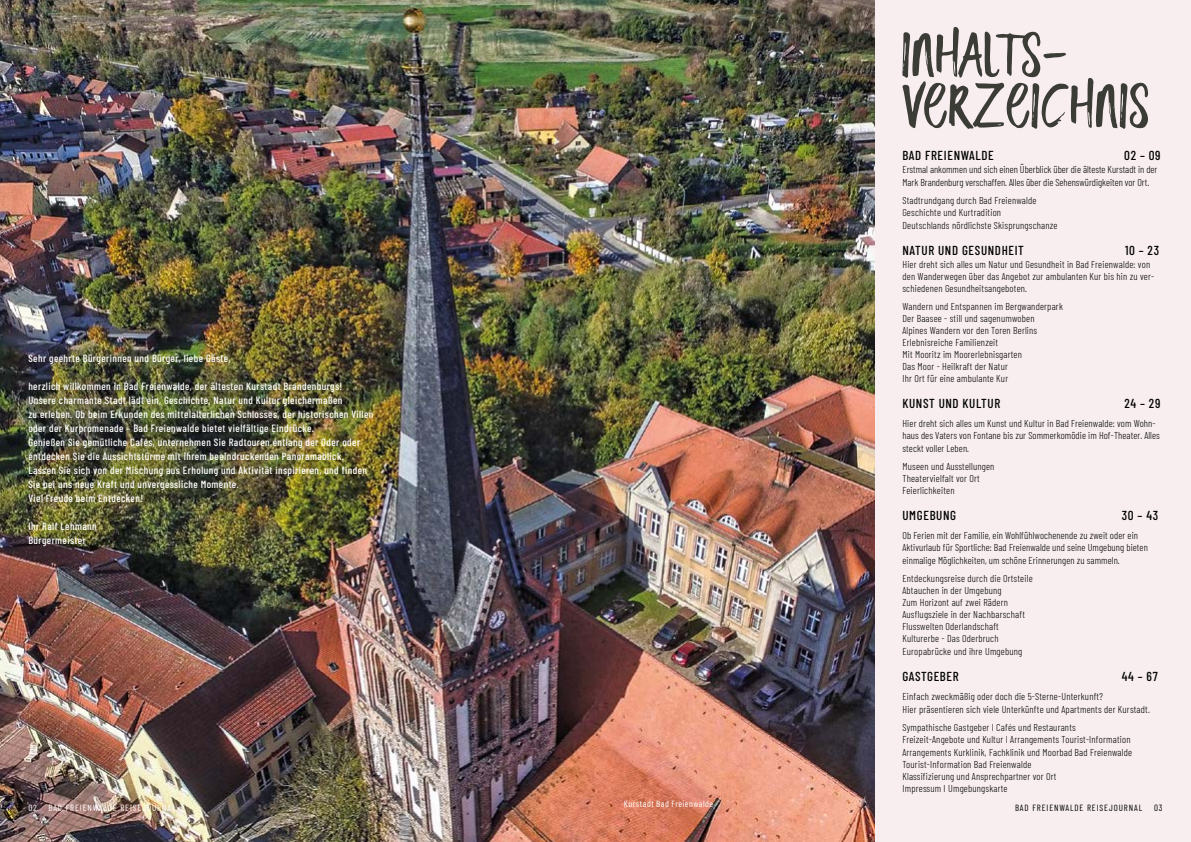
<style>
.page{position:relative;width:1191px;height:842px;background:#fff}
.page>*{position:absolute;margin:0;border:0;box-sizing:border-box;transform-origin:0 0}
.t1{font:59px/51px "Mistress Benedict";color:#3c3c37}
.t2{font:500 13px "Barlow Condensed";letter-spacing:.05em;color:#000}
.t3{font:500 10.5px/14px "Barlow Condensed";letter-spacing:.04em;color:#fff}
.t4{font:300 10px/12px "Barlow Condensed";letter-spacing:.02em;color:#000}
.t5{font:300 10px/13px "Barlow Condensed";color:#000}
.t6{font:9px "Barlow Condensed";letter-spacing:.095em;color:#fff}
.t7{font:9px "Barlow Condensed";letter-spacing:.1em;color:#000}
.t8{font:9px "Barlow Condensed";letter-spacing:.055em;color:#fff}
</style>
<div class="page">
<div style="left:860px;top:0;width:331px;height:842px;background:#f8eeef"></div>
<img style="left:0;top:0;width:874px;height:842px">
<p class="t3" style="left:28px;top:350px;width:204px">Sehr geehrte Bürgerinnen und Bürger, liebe Gäste,</p>
<p class="t3" style="left:28px;top:378px;width:346px">herzlich willkommen in Bad Freienwalde, der ältesten Kurstadt Brandenburgs!<br>Unsere charmante Stadt lädt ein, Geschichte, Natur und Kultur gleichermaßen<br>zu erleben. Ob beim Erkunden des mittelalterlichen Schlosses, der historischen Villen oder der Kurpromenade – Bad Freienwalde bietet vielfältige Eindrücke.<br>Genießen Sie gemütliche Cafés, unternehmen Sie Radtouren entlang der Oder oder entdecken Sie die Aussichtstürme mit ihrem beeindruckenden Panoramablick.<br>Lassen Sie sich von der Mischung aus Erholung und Aktivität inspirieren, und finden Sie bei uns neue Kraft und unvergessliche Momente.<br>Viel Freude beim Entdecken!</p>
<p class="t3" style="left:28px;top:518px;width:70px">Ihr Ralf Lehmann<br>Bürgermeister</p>
<h1 class="t1" style="left:902px;top:29px;width:249px">INHALTS-<br>VERZEICHNIS</h1>
<h2 class="t2" style="left:902px;top:146px;width:93px">BAD FREIENWALDE</h2>
<h2 class="t2" style="left:1124px;top:146px;width:38px">02 – 09</h2>
<p class="t5" style="left:902px;top:163px;width:256px">Erstmal ankommen und sich einen Überblick über die älteste Kurstadt in der<br>Mark Brandenburg verschaffen. Alles über die Sehenswürdigkeiten vor Ort.</p>
<p class="t4" style="left:902px;top:194px;width:136px">Stadtrundgang durch Bad Freienwalde<br>Geschichte und Kurtradition</p>
<p class="t4" style="left:902px;top:219px;width:157px">Deutschlands nördlichste Skisprungschanze</p>
<h2 class="t2" style="left:902px;top:241px;width:123px">NATUR UND GESUNDHEIT</h2>
<h2 class="t2" style="left:1125px;top:241px;width:36px">10 – 23</h2>
<p class="t4" style="left:902px;top:258px;width:253px">Hier dreht sich alles um Natur und Gesundheit in Bad Freienwalde: von den Wanderwegen über das Angebot zur ambulanten Kur bis hin zu ver&shy;schiedenen Gesundheitsangeboten.</p>
<p class="t4" style="left:902px;top:300px;width:162px">Wandern und Entspannen im Bergwanderpark Der Baasee - still und sagenumwoben<br>Alpines Wandern vor den Toren Berlins Erlebnisreiche Familienzeit<br>Mit Mooritz im Moorerlebnisgarten<br>Das Moor - Heilkraft der Natur<br>Ihr Ort für eine ambulante Kur</p>
<h2 class="t2" style="left:902px;top:394px;width:99px">KUNST UND KULTUR</h2>
<h2 class="t2" style="left:1124px;top:394px;width:37px">24 – 29</h2>
<p class="t4" style="left:902px;top:417px;width:259px">Hier dreht sich alles um Kunst und Kultur in Bad Freienwalde: vom Wohn&shy;haus des Vaters von Fontane bis zur Sommerkomödie im Hof-Theater. Alles</p>
<p class="t4" style="left:902px;top:439px;width:94px;line-height:18px">steckt voller Leben.<br>Museen und Ausstellungen</p>
<p class="t4" style="left:902px;top:472px;width:79px">Theatervielfalt vor Ort<br>Feierlichkeiten</p>
<h2 class="t2" style="left:902px;top:506px;width:55px">UMGEBUNG</h2>
<h2 class="t2" style="left:1121px;top:506px;width:38px">30 – 43</h2>
<p class="t4" style="left:902px;top:529px;width:247px">Ob Ferien mit der Familie, ein Wohlfühlwochenende zu zweit oder ein<br>Aktivurlaub für Sportliche: Bad Freienwalde und seine Umgebung bieten</p>
<p class="t4" style="left:902px;top:551px;width:219px;line-height:18px">einmalige Möglichkeiten, um schöne Erinnerungen zu sammeln.<br>Entdeckungsreise durch die Ortsteile</p>
<p class="t4" style="left:902px;top:584px;width:124px">Abtauchen in der Umgebung<br>Zum Horizont auf zwei Rädern<br>Ausflugsziele in der Nachbarschaft<br>Flusswelten Oderlandschaft<br>Kulturerbe - Das Oderbruch</p>
<p class="t4" style="left:902px;top:645px;width:121px">Europabrücke und ihre Umgebung</p>
<h2 class="t2" style="left:902px;top:667px;width:58px">GASTGEBER</h2>
<h2 class="t2" style="left:1121px;top:667px;width:37px">44 – 67</h2>
<p class="t4" style="left:902px;top:690px;width:249px;line-height:13px">Einfach zweckmäßig oder doch die 5-Sterne-Unterkunft?<br>Hier präsentieren sich viele Unterkünfte und Apartments der Kurstadt.</p>
<p class="t4" style="left:902px;top:721px;width:231px">Sympathische Gastgeber I Cafés und Restaurants Freizeit-Angebote und Kultur I Arrangements Tourist-Information Arrangements Kurklinik, Fachklinik und Moorbad Bad Freienwalde Tourist-Information Bad Freienwalde<br>Klassifizierung und Ansprechpartner vor Ort<br>Impressum I Umgebungskarte</p>
<p class="t8" style="left:624px;top:797px;width:91px">Kurstadt Bad Freienwalde</p>
<p class="t6" style="left:28px;top:802px;width:10px">02</p>
<p class="t6" style="left:49px;top:802px;width:129px">BAD FREIENWALDE REISEJOURNAL</p>
<p class="t7" style="left:1015px;top:802px;width:129px">BAD FREIENWALDE REISEJOURNAL</p>
<p class="t7" style="left:1154px;top:802px;width:10px">03</p>
</div>
